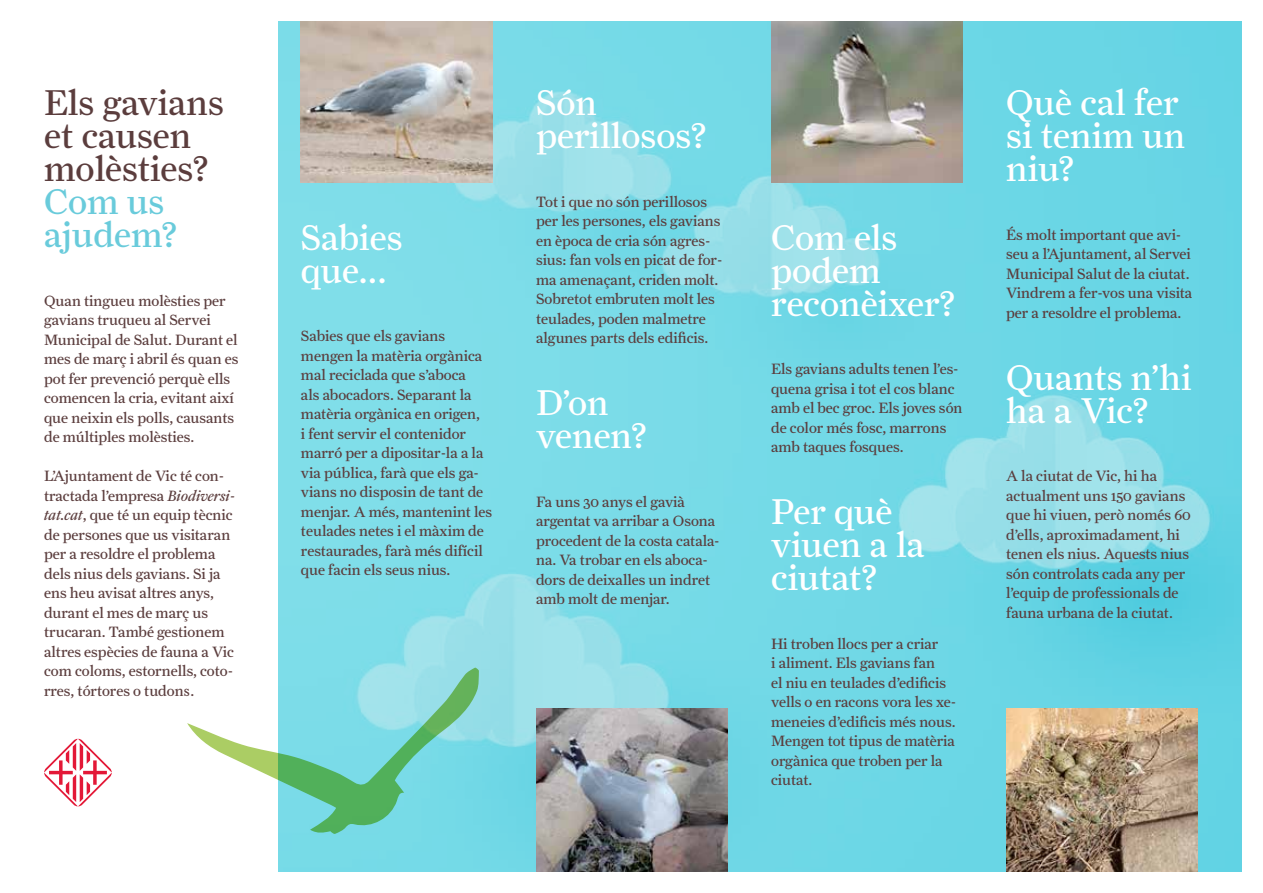
<style>
.page{position:relative;width:1263px;height:893px;background:#fff}
.page>*{position:absolute;margin:0;border:0;box-sizing:border-box;transform-origin:0 0}
.t1{font:36px/33px "Farnham Display";color:#fff}
.t2{font:36px/33px "Farnham Display";color:#5b3d3d}
.t3{font:36px/33px "Farnham Display";color:#69cbdb}
.t4{font:15px/19.5px "Farnham Text";color:#5b3d3d}
.s1{font-family:"Farnham Text Regular Ital LF"}
</style>
<div class="page">
<img style="left:278px;top:21px;width:964px;height:851px">
<img style="left:301px;top:21px;width:191px;height:162px">
<img style="left:771px;top:21px;width:191px;height:162px">
<img style="left:536px;top:709px;width:191px;height:163px">
<img style="left:1006px;top:709px;width:191px;height:163px">
<svg style="left:187px;top:667px;width:292px;height:167px"></svg>
<svg style="left:44px;top:738px;width:68px;height:69px"></svg>
<h1 class="t2" style="left:44px;top:86px;width:181px">Els gavians et causen molèsties?</h1>
<h1 class="t3" style="left:44px;top:185px;width:135px">Com us ajudem?</h1>
<p class="t4" style="left:44px;top:291px;width:196px">Quan tingueu molèsties per gavians truqueu al Servei<br>Municipal de Salut. Durant el mes de març i abril és quan es pot fer prevenció perquè ells comencen la cria, evitant així que neixin els polls, causants de múltiples molèsties.</p>
<p class="t4" style="left:44px;top:466px;width:192px">L’Ajuntament de Vic té con&shy;tractada l’empresa <span class="s1">Biodiversi&shy;tat.cat</span>, que té un equip tècnic de persones que us visitaran per a resoldre el problema dels nius dels gavians. Si ja ens heu avisat altres anys, durant el mes de març us trucaran. També gestionem altres espècies de fauna a Vic com coloms, estornells, coto&shy;rres, tórtores o tudons.</p>
<h1 class="t1" style="left:301px;top:220px;width:103px">Sabies que...</h1>
<p class="t4" style="left:301px;top:326px;width:193px">Sabies que els gavians mengen la matèria orgànica mal reciclada que s’aboca<br>als abocadors. Separant la matèria orgànica en origen,<br>i fent servir el contenidor marró per a dipositar-la a la via pública, farà que els ga&shy;vians no disposin de tant de menjar. A més, mantenint les teulades netes i el màxim de restaurades, farà més difícil que facin els seus nius.</p>
<h1 class="t1" style="left:536px;top:86px;width:172px">Són perillosos?</h1>
<p class="t4" style="left:536px;top:192px;width:188px">Tot i que no són perillosos per les persones, els gavians en època de cria són agres&shy;sius: fan vols en picat de for&shy;ma amenaçant, criden molt.<br>Sobretot embruten molt les teulades, poden malmetre algunes parts dels edificis.</p>
<h1 class="t1" style="left:536px;top:386px;width:113px">D’on venen?</h1>
<p class="t4" style="left:536px;top:492px;width:185px">Fa uns 30 anys el gavià argentat va arribar a Osona procedent de la costa catala&shy;na. Va trobar en els aboca&shy;dors de deixalles un indret amb molt de menjar.</p>
<h1 class="t1" style="left:771px;top:220px;width:186px">Com els podem reconèixer?</h1>
<p class="t4" style="left:771px;top:359px;width:193px">Els gavians adults tenen l’es&shy;quena grisa i tot el cos blanc amb el bec groc. Els joves són de color més fosc, marrons amb taques fosques.</p>
<h1 class="t1" style="left:771px;top:495px;width:155px">Per què viuen a la ciutat?</h1>
<p class="t4" style="left:771px;top:634px;width:187px">Hi troben llocs per a criar<br>i aliment. Els gavians fan<br>el niu en teulades d’edificis vells o en racons vora les xe&shy;meneies d’edificis més nous.<br>Mengen tot tipus de matèria orgànica que troben per la ciutat.</p>
<h1 class="t1" style="left:1006px;top:86px;width:181px">Què cal fer si tenim un niu?</h1>
<p class="t4" style="left:1006px;top:225px;width:188px">És molt important que avi&shy;seu a l’Ajuntament, al Servei<br>Municipal Salut de la ciutat.<br>Vindrem a fer-vos una visita per a resoldre el problema.</p>
<h1 class="t1" style="left:1006px;top:361px;width:187px">Quants n’hi ha a Vic?</h1>
<p class="t4" style="left:1006px;top:466px;width:186px">A la ciutat de Vic, hi ha actualment uns 150 gavians que hi viuen, però només 60 d’ells, aproximadament, hi tenen els nius. Aquests nius són controlats cada any per l’equip de professionals de fauna urbana de la ciutat.</p>
</div>
